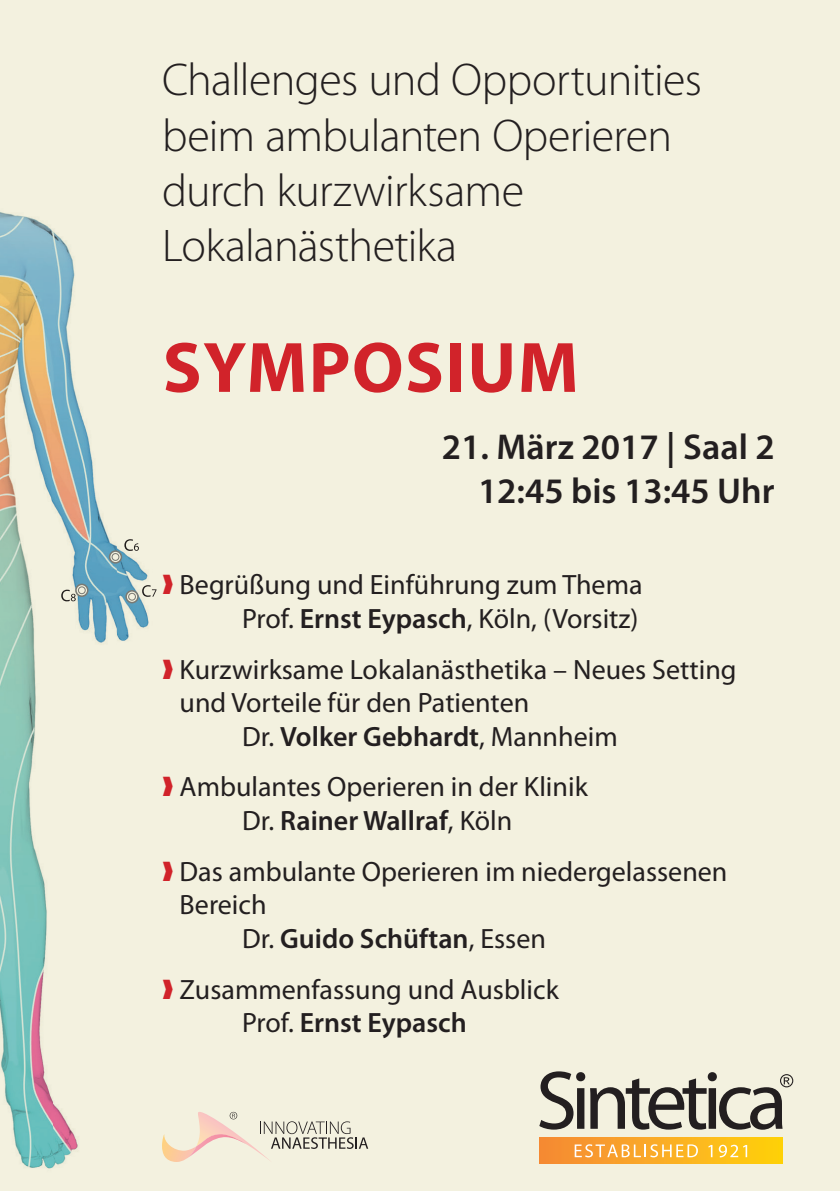
<style>
.page{position:relative;width:840px;height:1191px;background:#fff}
.page>*{position:absolute;margin:0;border:0;box-sizing:border-box;transform-origin:0 0}
.t1{font:700 72px "Myriad Pro";letter-spacing:.02em;color:#d1232a}
.t2{font:300 46px/55.2px "Myriad Pro";letter-spacing:-.015em;color:#231f20}
.t3{font:600 36px/43.2px "Myriad Pro";color:#231f20;text-align:right}
.t4{font:28px/33.6px "Myriad Pro";color:#231f20;text-align:center}
.t5{font:600 28px "Myriad Pro";color:#231f20}
.s1{color:#d1232a}
.s2{font-weight:600}
.s3{font-weight:400}
</style>
<div class="page">
<div style="left:0;top:0;width:839px;height:1191px;background:#f3f1df"></div>
<img style="left:0;top:37px;width:52px;height:1154px">
<img style="left:51px;top:221px;width:67px;height:970px">
<img style="left:117px;top:332px;width:65px;height:337px">
<div style="left:117px;top:1088px;width:56px;height:103px;background:#f3f1df"></div>
<div style="left:109px;top:550px;width:13px;height:13px;border:2px solid #808285;border-radius:50%"></div>
<svg style="left:112px;top:553px;width:7px;height:7px"></svg>
<div style="left:111px;top:553px;width:8px;height:8px;border:1px solid #808285;border-radius:50%"></div>
<svg style="left:124px;top:539px;width:15px;height:12px"></svg>
<svg style="left:126px;top:591px;width:12px;height:11px"></svg>
<div style="left:125px;top:590px;width:14px;height:13px;border:2px solid #808285;border-radius:50%"></div>
<div style="left:128px;top:593px;width:7px;height:7px;background:#f3f1df;border-radius:50%"></div>
<div style="left:128px;top:593px;width:8px;height:7px;border:1px solid #808285;border-radius:50%"></div>
<svg style="left:142px;top:585px;width:14px;height:12px"></svg>
<div style="left:75px;top:583px;width:13px;height:14px;border:2px solid #808285;border-radius:50%"></div>
<div style="left:78px;top:587px;width:7px;height:6px;background:#f3f1df;border-radius:50%"></div>
<div style="left:78px;top:586px;width:8px;height:8px;border:1px solid #808285;border-radius:50%"></div>
<svg style="left:61px;top:589px;width:15px;height:12px"></svg>
<div style="left:539px;top:1138px;width:243px;height:25px;background:linear-gradient(to right,#f58837,#ffd20f)"></div>
<svg style="left:539px;top:1071px;width:253px;height:58px;background:#aaa79c"></svg>
<svg style="left:574px;top:1144px;width:123px;height:13px;background:#fabd63"></svg>
<svg style="left:708px;top:1145px;width:4px;height:12px"></svg>
<svg style="left:718px;top:1144px;width:28px;height:13px"></svg>
<svg style="left:162px;top:1111px;width:206px;height:51px;background:#e6ddcc"></svg>
<h2 class="t2" style="left:162px;top:52px;width:541px">Challenges und Opportunities beim ambulanten Operieren durch kurzwirksame<br>Lokalanästhetika</h2>
<h1 class="t1" style="left:163px;top:321px;width:417px">SYMPOSIUM</h1>
<p class="t3" style="left:441px;top:425px;width:334px">21. März 2017 | Saal 2<br>12:45 bis 13:45 Uhr</p>
<p class="t4" style="left:162px;top:568px;width:481px;text-align:right"><span class="s1">❱</span> Begrüßung und Einführung zum Thema<br>Prof. <span class="s2">Ernst Eypasch</span>, Köln, (Vorsitz)</p>
<p class="t4" style="left:162px;top:652px;width:575px"><span class="s1">❱</span> Kurzwirksame Lokalanästhetika – Neues Setting</p>
<p class="t4" style="left:179px;top:685px;width:351px">und Vorteile für den Patienten</p>
<p class="t5" style="left:242px;top:718px;width:377px"><span class="s3">Dr.</span> Volker Gebhardt<span class="s3">, Mannheim</span></p>
<p class="t4" style="left:162px;top:770px;width:427px"><span class="s1">❱</span> Ambulantes Operieren in der Klinik<br>Dr. <span class="s2">Rainer Wallraf</span>, Köln</p>
<p class="t4" style="left:162px;top:854px;width:566px"><span class="s1">❱</span> Das ambulante Operieren im niedergelassenen</p>
<p class="t4" style="left:179px;top:887px;width:88px">Bereich</p>
<p class="t5" style="left:242px;top:920px;width:305px"><span class="s3">Dr.</span> Guido Schüftan<span class="s3">, Essen</span></p>
<p class="t4" style="left:162px;top:972px;width:398px"><span class="s1">❱</span> Zusammenfassung und Ausblick<br>Prof. <span class="s2">Ernst Eypasch</span></p>
</div>
